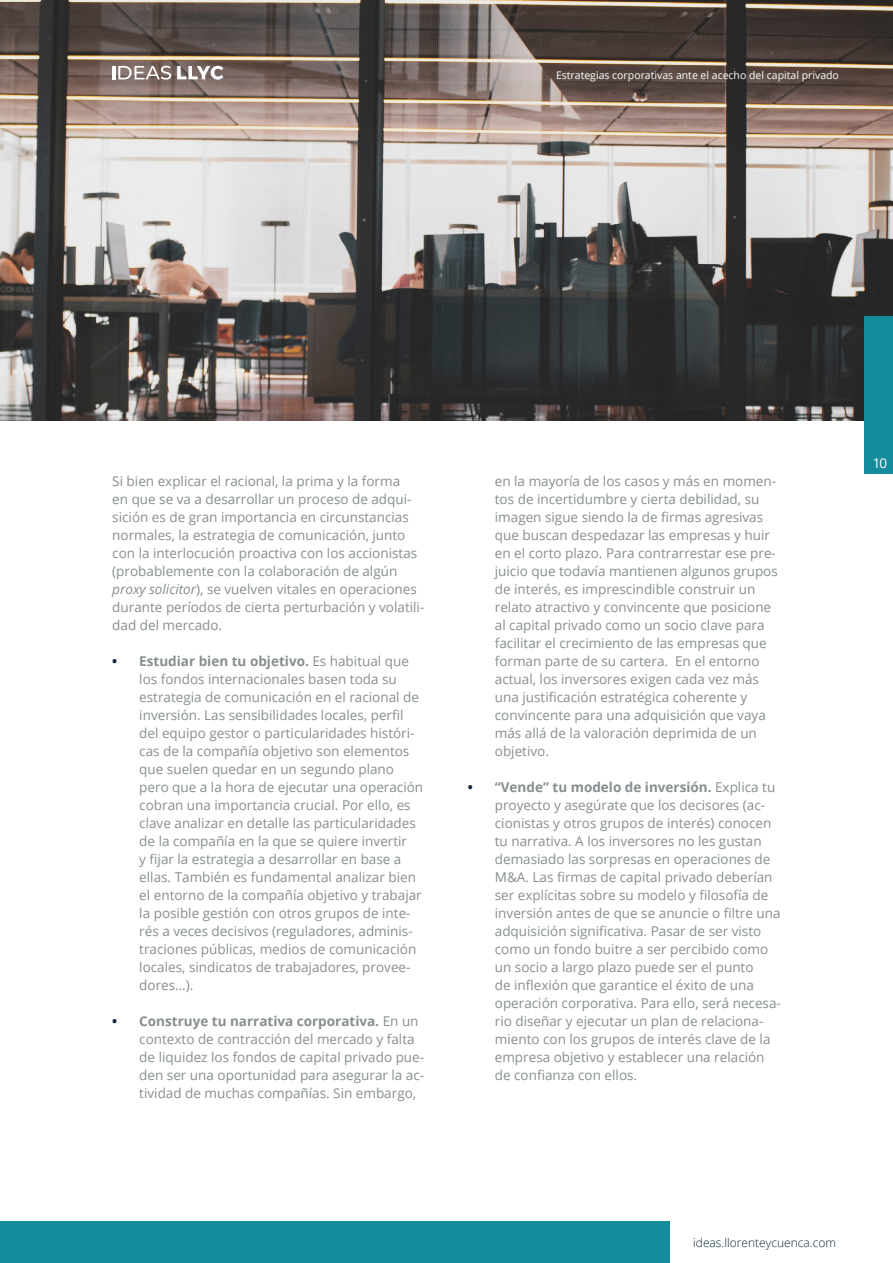
<style>
.page{position:relative;width:893px;height:1263px;background:#fff}
.page>*{position:absolute;margin:0;border:0;box-sizing:border-box;transform-origin:0 0}
.t1{font:13.5px/18px "Open Sans";color:#878e90}
.t2{font:13.5px "Open Sans";color:#fff}
.t3{font:300 12px "Open Sans";color:#0a263b}
.t4{font:10.5px "Open Sans";color:#fff}
.s1{font-style:italic}
.s2{font-weight:700;color:#10263a}
.s3{font-weight:700}
</style>
<div class="page">
<div style="left:0;top:1221px;width:669px;height:42px;background:#148c9c"></div>
<img style="left:0;top:0;width:893px;height:421px">
<svg style="left:112px;top:66px;width:59px;height:14px"></svg>
<svg style="left:177px;top:66px;width:46px;height:14px"></svg>
<div style="left:864px;top:316px;width:29px;height:158px;background:#148c9c"></div>
<p class="t4" style="left:556px;top:68px;width:284px">Estrategias corporativas ante el acecho del capital privado</p>
<p class="t1" style="left:112px;top:472px;width:314px">Si bien explicar el racional, la prima y la forma<br>en que se va a desarrollar un proceso de adqui&shy;sición es de gran importancia en circunstancias normales, la estrategia de comunicación, junto con la interlocución proactiva con los accionistas (probablemente con la colaboración de algún <span class="s1">proxy solicitor</span>), se vuelven vitales en operaciones durante períodos de cierta perturbación y volatili&shy;dad del mercado.</p>
<p class="t1" style="left:139px;top:652px;width:285px;text-indent:-27px"><span class="s2">•</span> <span class="s3">Estudiar bien tu objetivo.</span> Es habitual que los fondos internacionales basen toda su estrategia de comunicación en el racional de inversión. Las sensibilidades locales, perfil del equipo gestor o particularidades históri&shy;cas de la compañía objetivo son elementos que suelen quedar en un segundo plano pero que a la hora de ejecutar una operación cobran una importancia crucial. Por ello, es clave analizar en detalle las particularidades de la compañía en la que se quiere invertir<br>y fijar la estrategia a desarrollar en base a ellas. También es fundamental analizar bien el entorno de la compañía objetivo y trabajar la posible gestión con otros grupos de inte&shy;rés a veces decisivos (reguladores, adminis&shy;traciones públicas, medios de comunicación locales, sindicatos de trabajadores, provee&shy;dores…).</p>
<p class="t1" style="left:139px;top:1012px;width:286px;text-indent:-27px"><span class="s2">•</span> <span class="s3">Construye tu narrativa corporativa.</span> En un contexto de contracción del mercado y falta de liquidez los fondos de capital privado pue&shy;den ser una oportunidad para asegurar la ac&shy;tividad de muchas compañías. Sin embargo,</p>
<p class="t1" style="left:495px;top:472px;width:285px">en la mayoría de los casos y más en momen&shy;tos de incertidumbre y cierta debilidad, su imagen sigue siendo la de firmas agresivas que buscan despedazar las empresas y huir en el corto plazo. Para contrarrestar ese pre&shy;juicio que todavía mantienen algunos grupos de interés, es imprescindible construir un relato atractivo y convincente que posicione al capital privado como un socio clave para facilitar el crecimiento de las empresas que forman parte de su cartera. En el entorno actual, los inversores exigen cada vez más una justificación estratégica coherente y convincente para una adquisición que vaya más allá de la valoración deprimida de un objetivo.</p>
<p class="t1" style="left:495px;top:778px;width:288px;text-indent:-27px"><span class="s2">•</span> <span class="s3">“Vende” tu modelo de inversión.</span> Explica tu proyecto y asegúrate que los decisores (ac&shy;cionistas y otros grupos de interés) conocen tu narrativa. A los inversores no les gustan demasiado las sorpresas en operaciones de M&amp;A. Las firmas de capital privado deberían ser explícitas sobre su modelo y filosofía de inversión antes de que se anuncie o filtre una adquisición significativa. Pasar de ser visto como un fondo buitre a ser percibido como un socio a largo plazo puede ser el punto<br>de inflexión que garantice el éxito de una operación corporativa. Para ello, será necesa&shy;rio diseñar y ejecutar un plan de relaciona&shy;miento con los grupos de interés clave de la empresa objetivo y establecer una relación de confianza con ellos.</p>
<p class="t2" style="left:873px;top:454px;width:16px">10</p>
<p class="t3" style="left:693px;top:1234px;width:144px">ideas.llorenteycuenca.com</p>
</div>
